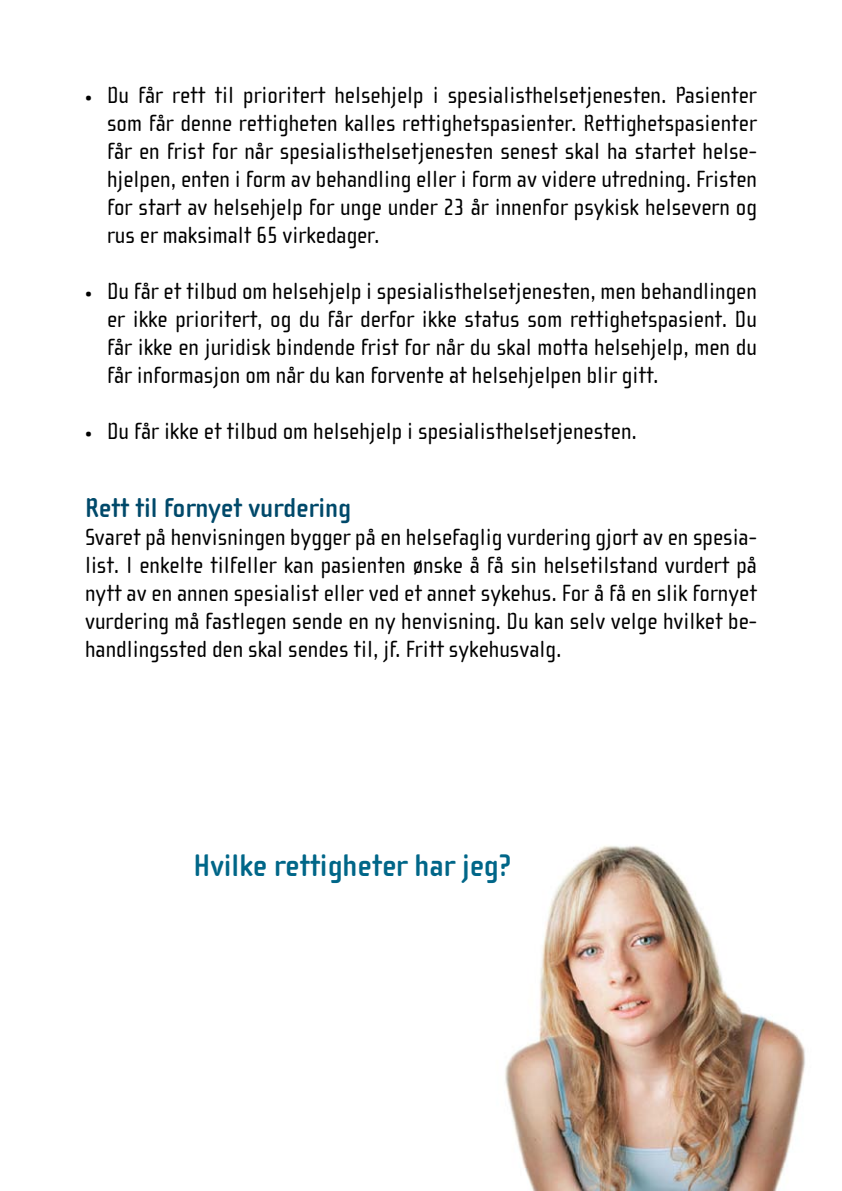
<style>
.page{position:relative;width:842px;height:1191px;background:#fff}
.page>*{position:absolute;margin:0;border:0;box-sizing:border-box;transform-origin:0 0}
.t1{font:700 32px "Cholla Sans";color:#068}
.t2{font:700 28px "Cholla Sans";color:#00496a}
.t3{font:24px/28px "Cholla Sans";color:#000;text-align:justify}
.s1{font-size:18px}
</style>
<div class="page">
<img style="left:505px;top:845px;width:300px;height:346px">
<p class="t3" style="left:107px;top:81px;width:651px;text-indent:-22px"><span class="s1">•</span> Du får rett til prioritert helsehjelp i spesialisthelsetjenesten. Pasienter som får denne rettigheten kalles rettighetspasienter. Rettighetspasienter får en frist for når spesialisthelsetjenesten senest skal ha startet helse&shy;hjelpen, enten i form av behandling eller i form av videre utredning. Fristen for start av helsehjelp for unge under 23 år innenfor psykisk helsevern og rus er maksimalt 65 virkedager.</p>
<p class="t3" style="left:107px;top:277px;width:651px;text-indent:-22px"><span class="s1">•</span> Du får et tilbud om helsehjelp i spesialisthelsetjenesten, men behandlingen er ikke prioritert, og du får derfor ikke status som rettighetspasient. Du får ikke en juridisk bindende frist for når du skal motta helsehjelp, men du får informasjon om når du kan forvente at helsehjelpen blir gitt.</p>
<p class="t3" style="left:85px;top:417px;width:553px"><span class="s1">•</span> Du får ikke et tilbud om helsehjelp i spesialisthelsetjenesten.</p>
<p class="t2" style="left:85px;top:492px;width:268px">Rett til fornyet vurdering</p>
<p class="t3" style="left:85px;top:523px;width:673px">Svaret på henvisningen bygger på en helsefaglig vurdering gjort av en spesia&shy;list. I enkelte tilfeller kan pasienten ønske å få sin helsetilstand vurdert på nytt av en annen spesialist eller ved et annet sykehus. For å få en slik fornyet vurdering må fastlegen sende en ny henvisning. Du kan selv velge hvilket be&shy;handlingssted den skal sendes til, jf. Fritt sykehusvalg.</p>
<h1 class="t1" style="left:193px;top:847px;width:320px">Hvilke rettigheter har jeg?</h1>
</div>
